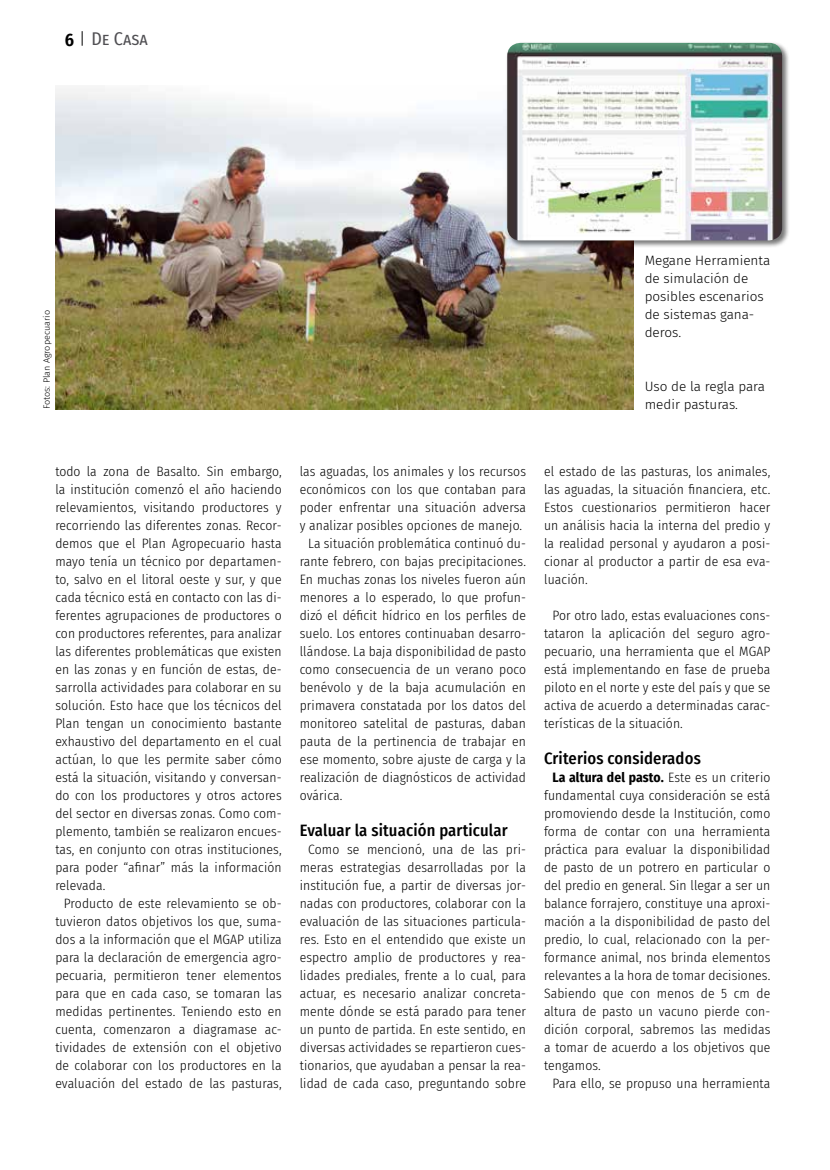
<style>
.page{position:relative;width:830px;height:1170px;background:#fff}
.page>*{position:absolute;margin:0;border:0;box-sizing:border-box;transform-origin:0 0}
.t1{font:18px "Fira Sans Condensed";color:#504f53}
.t2{font:600 18px "Fira Sans Condensed";color:#000}
.t3{font:500 16.5px "Fira Sans Condensed";letter-spacing:.01em;color:#000}
.t4{font:300 13.5px/18px "Fira Sans Condensed";letter-spacing:.01em;color:#000;text-align:justify}
.t5{font:300 13.5px/18px "Fira Sans";color:#000}
.t6{font:300 9px "Fira Sans";color:#000}
.s1{font-weight:700}
</style>
<div class="page">
<img style="left:55px;top:88px;width:578px;height:321px">
<div style="left:505px;top:41px;width:284px;height:207px;background:#000;opacity:.53"></div>
<img style="left:507px;top:43px;width:274px;height:197px">
<svg style="left:82px;top:31px;width:1px;height:15px"></svg>
<h1 class="t2" style="left:65px;top:25px;width:11px">6</h1>
<h1 class="t1" style="left:91px;top:25px;width:58px">De Casa</h1>
<p class="t6" style="left:40px;top:409px;width:100px;rotate:-90deg">Fotos: Plan Agropecuario</p>
<p class="t5" style="left:644px;top:251px;width:127px">Megane Herramienta de simulación de posibles escenarios de sistemas gana&shy;deros.</p>
<p class="t5" style="left:644px;top:377px;width:122px">Uso de la regla para medir pasturas.</p>
<p class="t4" style="left:55px;top:462px;width:228px">todo la zona de Basalto. Sin embargo, la institución comenzó el año haciendo relevamientos, visitando productores y recorriendo las diferentes zonas. Recor&shy;demos que el Plan Agropecuario hasta mayo tenía un técnico por departamen&shy;to, salvo en el litoral oeste y sur, y que cada técnico está en contacto con las di&shy;ferentes agrupaciones de productores o con productores referentes, para analizar las diferentes problemáticas que existen en las zonas y en función de estas, de&shy;sarrolla actividades para colaborar en su solución. Esto hace que los técnicos del Plan tengan un conocimiento bastante exhaustivo del departamento en el cual actúan, lo que les permite saber cómo está la situación, visitando y conversan&shy;do con los productores y otros actores del sector en diversas zonas. Como com&shy;plemento, también se realizaron encues&shy;tas, en conjunto con otras instituciones, para poder “afinar” más la información relevada.</p>
<p class="t4" style="left:55px;top:894px;width:228px;text-indent:9px">Producto de este relevamiento se ob&shy;tuvieron datos objetivos los que, suma&shy;dos a la información que el MGAP utiliza para la declaración de emergencia agro&shy;pecuaria, permitieron tener elementos para que en cada caso, se tomaran las medidas pertinentes. Teniendo esto en cuenta, comenzaron a diagramase ac&shy;tividades de extensión con el objetivo de colaborar con los productores en la evaluación del estado de las pasturas,</p>
<p class="t4" style="left:299px;top:462px;width:228px">las aguadas, los animales y los recursos</p>
<p class="t4" style="left:299px;top:480px;width:228px">económicos con los que contaban para</p>
<p class="t4" style="left:299px;top:498px;width:228px">poder enfrentar una situación adversa</p>
<p class="t4" style="left:299px;top:516px;width:224px">y analizar posibles opciones de manejo.</p>
<p class="t4" style="left:308px;top:534px;width:219px">La situación problemática continuó du-</p>
<p class="t4" style="left:299px;top:552px;width:228px">rante febrero, con bajas precipitaciones.</p>
<p class="t4" style="left:299px;top:570px;width:228px">En muchas zonas los niveles fueron aún</p>
<p class="t4" style="left:299px;top:588px;width:228px">menores a lo esperado, lo que profun-</p>
<p class="t4" style="left:299px;top:606px;width:228px">dizó el déficit hídrico en los perfiles de</p>
<p class="t4" style="left:299px;top:624px;width:228px">suelo. Los entores continuaban desarro-</p>
<p class="t4" style="left:299px;top:642px;width:228px">llándose. La baja disponibilidad de pasto</p>
<p class="t4" style="left:299px;top:660px;width:228px">como consecuencia de un verano poco</p>
<p class="t4" style="left:299px;top:678px;width:228px">benévolo y de la baja acumulación en</p>
<p class="t4" style="left:299px;top:696px;width:228px">primavera constatada por los datos del</p>
<p class="t4" style="left:299px;top:714px;width:228px">monitoreo satelital de pasturas, daban</p>
<p class="t4" style="left:299px;top:732px;width:228px">pauta de la pertinencia de trabajar en</p>
<p class="t4" style="left:299px;top:750px;width:228px">ese momento, sobre ajuste de carga y la</p>
<p class="t4" style="left:299px;top:768px;width:228px">realización de diagnósticos de actividad</p>
<p class="t4" style="left:299px;top:786px;width:44px">ovárica.</p>
<p class="t3" style="left:299px;top:817px;width:209px">Evaluar la situación particular</p>
<p class="t4" style="left:299px;top:840px;width:228px;text-indent:9px">Como se mencionó, una de las pri&shy;meras estrategias desarrolladas por la institución fue, a partir de diversas jor&shy;nadas con productores, colaborar con la evaluación de las situaciones particula&shy;res. Esto en el entendido que existe un espectro amplio de productores y rea&shy;lidades prediales, frente a lo cual, para actuar, es necesario analizar concreta&shy;mente dónde se está parado para tener un punto de partida. En este sentido, en diversas actividades se repartieron cues&shy;tionarios, que ayudaban a pensar la rea&shy;lidad de cada caso, preguntando sobre</p>
<p class="t4" style="left:543px;top:462px;width:228px">el estado de las pasturas, los animales, las aguadas, la situación financiera, etc.<br>Estos cuestionarios permitieron hacer un análisis hacia la interna del predio y la realidad personal y ayudaron a posi&shy;cionar al productor a partir de esa eva&shy;luación.</p>
<p class="t4" style="left:543px;top:606px;width:228px;text-indent:9px">Por otro lado, estas evaluaciones cons&shy;tataron la aplicación del seguro agro&shy;pecuario, una herramienta que el MGAP está implementando en fase de prueba piloto en el norte y este del país y que se activa de acuerdo a determinadas carac&shy;terísticas de la situación.</p>
<p class="t3" style="left:543px;top:745px;width:158px">Criterios considerados</p>
<p class="t4" style="left:543px;top:768px;width:228px;text-indent:9px"><span class="s1">La altura del pasto.</span> Este es un criterio fundamental cuya consideración se está promoviendo desde la Institución, como forma de contar con una herramienta práctica para evaluar la disponibilidad de pasto de un potrero en particular o del predio en general. Sin llegar a ser un balance forrajero, constituye una aproxi&shy;mación a la disponibilidad de pasto del predio, lo cual, relacionado con la per&shy;formance animal, nos brinda elementos relevantes a la hora de tomar decisiones.<br>Sabiendo que con menos de 5 cm de altura de pasto un vacuno pierde con&shy;dición corporal, sabremos las medidas a tomar de acuerdo a los objetivos que tengamos.</p>
<p class="t4" style="left:552px;top:1074px;width:219px">Para ello, se propuso una herramienta</p>
</div>
